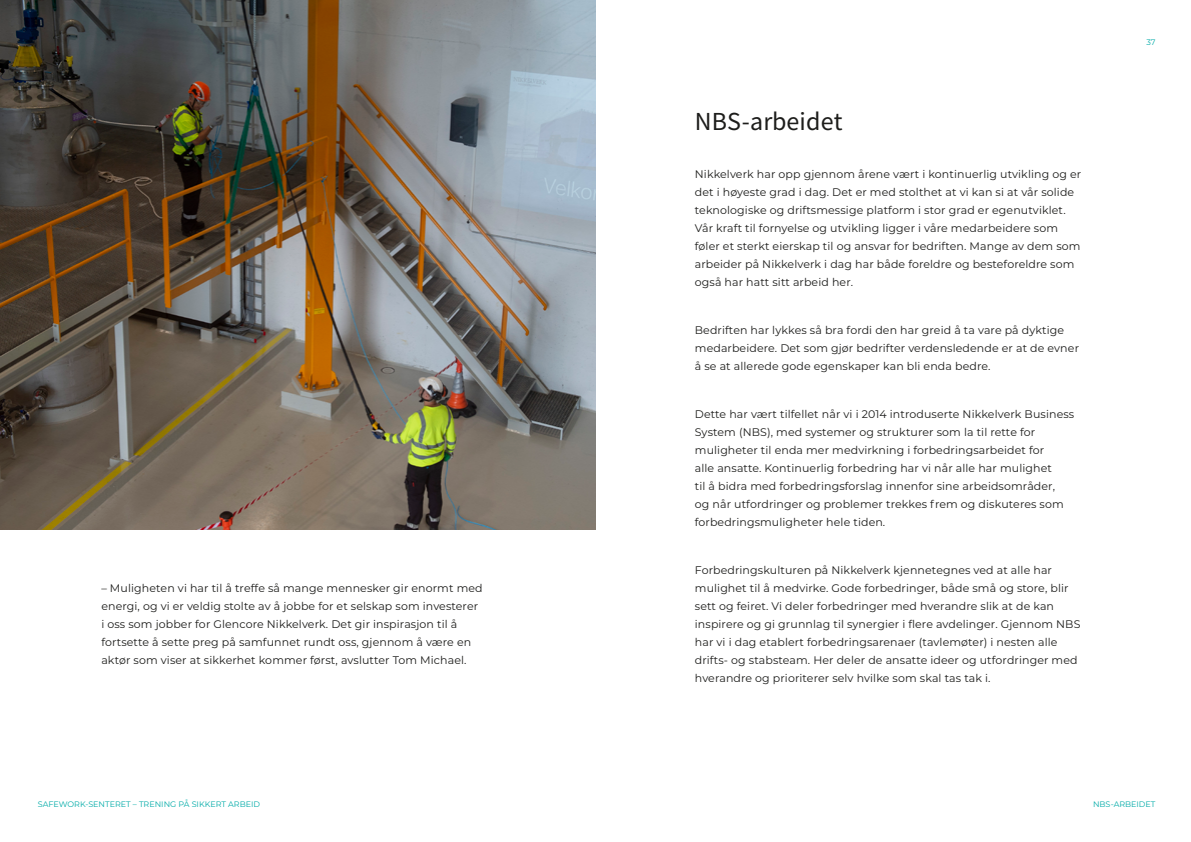
<style>
.page{position:relative;width:1191px;height:842px;background:#fff}
.page>*{position:absolute;margin:0;border:0;box-sizing:border-box;transform-origin:0 0}
.t1{font:26px "Source Sans Variable";letter-spacing:.005em;color:#1d1d1b}
.t2{font:11px/18px "Montserrat";letter-spacing:.01em;color:#1d1d1b}
.t3{font:8px "Montserrat";color:#00aba8}
</style>
<div class="page">
<img style="left:0;top:0;width:595px;height:530px">
<p class="t2" style="left:101px;top:579px;width:383px">– Muligheten vi har til å treffe så mange mennesker gir enormt med energi, og vi er veldig stolte av å jobbe for et selskap som investerer i oss som jobber for Glencore Nikkelverk. Det gir inspirasjon til å fortsette å sette preg på samfunnet rundt oss, gjennom å være en aktør som viser at sikkerhet kommer først, avslutter Tom Michael.</p>
<h1 class="t1" style="left:695px;top:106px;width:149px">NBS-arbeidet</h1>
<p class="t2" style="left:695px;top:165px;width:388px">Nikkelverk har opp gjennom årene vært i kontinuerlig utvikling og er det i høyeste grad i dag. Det er med stolthet at vi kan si at vår solide teknologiske og driftsmessige platform i stor grad er egenutviklet.<br>Vår kraft til fornyelse og utvikling ligger i våre medarbeidere som føler et sterkt eierskap til og ansvar for bedriften. Mange av dem som arbeider på Nikkelverk i dag har både foreldre og besteforeldre som også har hatt sitt arbeid her.</p>
<p class="t2" style="left:695px;top:321px;width:386px">Bedriften har lykkes så bra fordi den har greid å ta vare på dyktige medarbeidere. Det som gjør bedrifter verdensledende er at de evner å se at allerede gode egenskaper kan bli enda bedre.</p>
<p class="t2" style="left:695px;top:405px;width:381px">Dette har vært tilfellet når vi i 2014 introduserte Nikkelverk Business System (NBS), med systemer og strukturer som la til rette for muligheter til enda mer medvirkning i forbedringsarbeidet for<br>alle ansatte. Kontinuerlig forbedring har vi når alle har mulighet<br>til å bidra med forbedringsforslag innenfor sine arbeidsområder,<br>og når utfordringer og problemer trekkes frem og diskuteres som forbedringsmuligheter hele tiden.</p>
<p class="t2" style="left:695px;top:561px;width:387px">Forbedringskulturen på Nikkelverk kjennetegnes ved at alle har mulighet til å medvirke. Gode forbedringer, både små og store, blir sett og feiret. Vi deler forbedringer med hverandre slik at de kan inspirere og gi grunnlag til synergier i flere avdelinger. Gjennom NBS har vi i dag etablert forbedringsarenaer (tavlemøter) i nesten alle drifts- og stabsteam. Her deler de ansatte ideer og utfordringer med hverandre og prioriterer selv hvilke som skal tas tak i.</p>
<p class="t3" style="left:1146px;top:36px;width:11px">37</p>
<p class="t3" style="left:38px;top:799px;width:224px">SAFEWORK-SENTERET – TRENING PÅ SIKKERT ARBEID</p>
<p class="t3" style="left:1093px;top:799px;width:64px">NBS-ARBEIDET</p>
</div>
